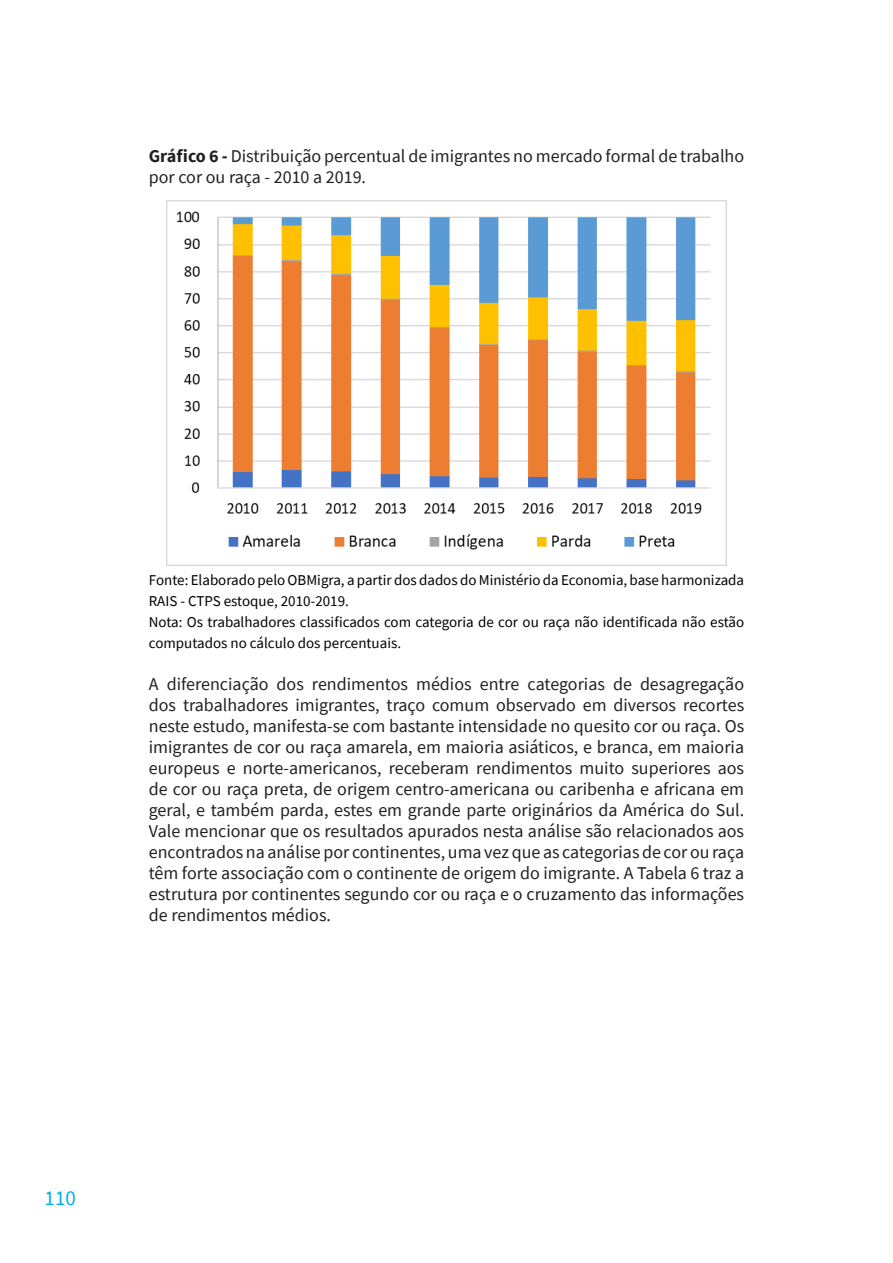
<style>
.page{position:relative;width:893px;height:1263px;background:#fff}
.page>*{position:absolute;margin:0;border:0;box-sizing:border-box;transform-origin:0 0}
.t1{font:21px "Source Sans Pro";color:#00aeef}
.t2{font:18px/21px "Source Sans Pro";color:#231f20}
.t3{font:15px/21px "Source Sans Pro";color:#000}
.s1{font-weight:700}
</style>
<div class="page">
<img style="left:166px;top:201px;width:561px;height:364px">
<p class="t2" style="left:149px;top:146px;width:597px"><span class="s1">Gráfico 6 -</span> Distribuição percentual de imigrantes no mercado formal de trabalho por cor ou raça - 2010 a 2019.</p>
<p class="t3" style="left:149px;top:569px;width:597px">Fonte: Elaborado pelo OBMigra, a partir dos dados do Ministério da Economia, base harmonizada<br>RAIS - CTPS estoque, 2010-2019.</p>
<p class="t3" style="left:149px;top:611px;width:597px">Nota: Os trabalhadores classificados com categoria de cor ou raça não identificada não estão computados no cálculo dos percentuais.</p>
<p class="t2" style="left:149px;top:673px;width:597px;text-align:justify">A diferenciação dos rendimentos médios entre categorias de desagregação dos trabalhadores imigrantes, traço comum observado em diversos recortes neste estudo, manifesta-se com bastante intensidade no quesito cor ou raça. Os imigrantes de cor ou raça amarela, em maioria asiáticos, e branca, em maioria europeus e norte-americanos, receberam rendimentos muito superiores aos de cor ou raça preta, de origem centro-americana ou caribenha e africana em geral, e também parda, estes em grande parte originários da América do Sul.<br>Vale mencionar que os resultados apurados nesta análise são relacionados aos encontrados na análise por continentes, uma vez que as categorias de cor ou raça têm forte associação com o continente de origem do imigrante. A Tabela 6 traz a estrutura por continentes segundo cor ou raça e o cruzamento das informações de rendimentos médios.</p>
<p class="t1" style="left:45px;top:1184px;width:33px">110</p>
</div>
